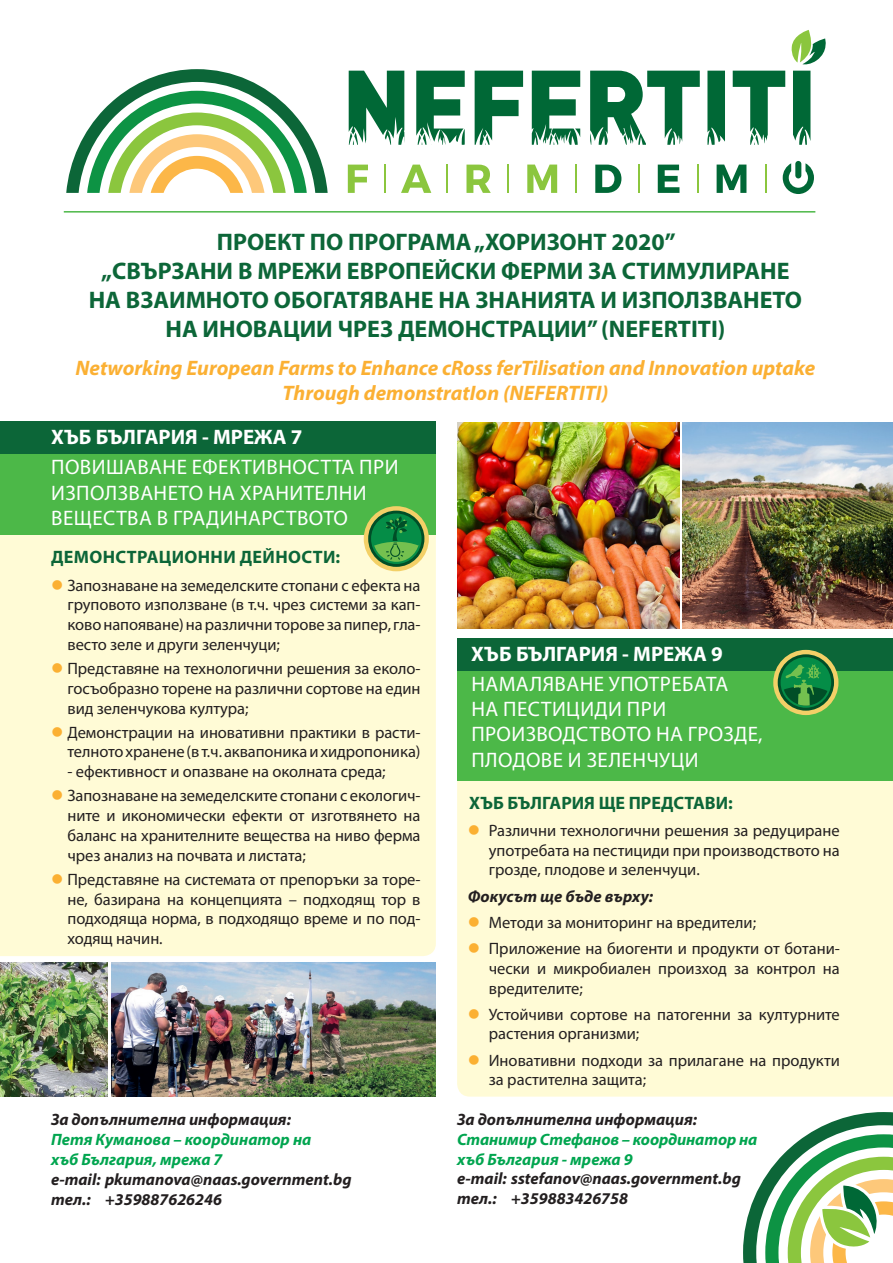
<style>
.page{position:relative;width:893px;height:1263px;background:#fff}
.page>*{position:absolute;margin:0;border:0;box-sizing:border-box;transform-origin:0 0}
.t1{font:700 24px/28.8px "Myriad Pro";color:#0c6638}
.t2{font:italic 700 21px/25.2px "Myriad Pro";color:#fbb033;text-align:center}
.t3{font:21px/25.2px "Myriad Pro";letter-spacing:.09em;color:#fff}
.t4{font:21px/25.2px "Myriad Pro";letter-spacing:.07em;color:#fff}
.t5{font:700 21px "Myriad Pro";color:#fff}
.t6{font:21px/25.2px "Myriad Pro";letter-spacing:.025em;color:#fff}
.t7{font:700 18px "Myriad Pro";color:#0c6638}
.t8{font:700 18px "Myriad Pro";letter-spacing:.02em;color:#0c6638}
.t9{font:16.5px/19.8px "Myriad Pro";letter-spacing:-.005em;color:#231f20;text-align:justify}
.t10{font:italic 700 16.5px/19.8px "Myriad Pro";color:#231f20}
.t11{font:italic 700 16.5px/19.8px "Myriad Pro";color:#00a54f}
.s1{color:#fbb033}
</style>
<div class="page">
<div style="left:0;top:535px;width:436px;height:421px;background:#fffbd6"></div>
<div style="left:0;top:453px;width:436px;height:82px;background:#4cb848"></div>
<div style="left:457px;top:780px;width:436px;height:316px;background:#fffbd6"></div>
<div style="left:457px;top:662px;width:436px;height:118px;background:#4cb848"></div>
<svg style="left:743px;top:1112px;width:150px;height:151px"></svg>
<svg style="left:364px;top:506px;width:65px;height:65px"></svg>
<div style="left:368px;top:511px;width:56px;height:56px;border:3px solid #004e27;border-radius:50%"></div>
<svg style="left:372px;top:516px;width:49px;height:46px;background:#309245"></svg>
<img style="left:683px;top:423px;width:210px;height:205px">
<img style="left:457px;top:423px;width:222px;height:205px">
<img style="left:111px;top:963px;width:325px;height:133px">
<img style="left:0;top:963px;width:107px;height:133px">
<svg style="left:791px;top:30px;width:35px;height:35px"></svg>
<svg style="left:793px;top:71px;width:17px;height:74px"></svg>
<svg style="left:707px;top:71px;width:18px;height:74px"></svg>
<svg style="left:733px;top:71px;width:52px;height:74px"></svg>
<svg style="left:590px;top:71px;width:110px;height:74px"></svg>
<svg style="left:349px;top:71px;width:55px;height:74px"></svg>
<svg style="left:532px;top:71px;width:48px;height:74px"></svg>
<svg style="left:475px;top:71px;width:48px;height:74px"></svg>
<svg style="left:416px;top:71px;width:49px;height:74px"></svg>
<svg style="left:348px;top:165px;width:20px;height:28px"></svg>
<svg style="left:401px;top:165px;width:30px;height:28px"></svg>
<svg style="left:466px;top:165px;width:25px;height:28px"></svg>
<svg style="left:527px;top:165px;width:30px;height:28px"></svg>
<svg style="left:595px;top:165px;width:26px;height:28px"></svg>
<svg style="left:658px;top:165px;width:21px;height:28px"></svg>
<svg style="left:717px;top:165px;width:29px;height:28px"></svg>
<hr style="left:384px;top:165px;width:2px;height:28px;background:#8bc63e">
<svg style="left:447px;top:165px;width:1px;height:28px"></svg>
<hr style="left:507px;top:165px;width:2px;height:28px;background:#8bc63e">
<hr style="left:575px;top:165px;width:2px;height:28px;background:#8bc63e">
<hr style="left:638px;top:165px;width:2px;height:28px;background:#8bc63e">
<svg style="left:697px;top:165px;width:1px;height:28px"></svg>
<svg style="left:765px;top:165px;width:1px;height:28px"></svg>
<svg style="left:783px;top:163px;width:31px;height:31px"></svg>
<div style="left:795px;top:161px;width:6px;height:17px;background:#006836;border-radius:3px"></div>
<svg style="left:66px;top:69px;width:262px;height:124px"></svg>
<hr style="left:64px;top:211px;width:751px;height:2px;background:#4cb848">
<div style="left:0;top:422px;width:436px;height:32px;background:#0c6638"></div>
<div style="left:457px;top:638px;width:436px;height:32px;background:#0c6638"></div>
<svg style="left:773px;top:650px;width:65px;height:65px"></svg>
<svg style="left:779px;top:656px;width:54px;height:53px"></svg>
<div style="left:778px;top:654px;width:56px;height:57px;border:3px solid #004e27;border-radius:50%"></div>
<svg style="left:784px;top:664px;width:43px;height:42px;background:#228940"></svg>
<h1 class="t1" style="left:217px;top:227px;width:460px">ПРОЕКТ ПО ПРОГРАМА „ХОРИЗОНТ 2020”</h1>
<h1 class="t1" style="left:101px;top:256px;width:690px">„СВЪРЗАНИ В МРЕЖИ ЕВРОПЕЙСКИ ФЕРМИ ЗА СТИМУЛИРАНЕ</h1>
<h1 class="t1" style="left:89px;top:285px;width:116px">НА ВЗАИМНО</h1>
<h1 class="t1" style="left:165px;top:285px;width:636px;text-indent:74px">ТО ОБОГАТЯВАНЕ НА ЗНАНИЯТА И ИЗПОЛЗВАНЕТО<br>НА ИНОВАЦИИ ЧРЕЗ ДЕМОН</h1>
<h1 class="t1" style="left:481px;top:313px;width:246px">СТРАЦИИ” (NEFERTITI)</h1>
<p class="t2" style="left:76px;top:354px;width:741px">Networking European Farms to Enhance cRoss ferTilisation and Innovation uptake<br>Through demonstratIon (NEFERTITI)</p>
<p class="t5" style="left:51px;top:424px;width:253px">ХЪБ БЪЛГАРИЯ - МРЕЖА 7</p>
<p class="t6" style="left:51px;top:454px;width:322px">Повишаване ефективността при изп</p>
<p class="t4" style="left:51px;top:479px;width:314px;text-indent:39px">олзването на хранителни вещества в гради нарството</p>
<p class="t7" style="left:51px;top:545px;width:76px">Демонстра</p>
<p class="t8" style="left:159px;top:545px;width:155px">ционни дейности</p>
<p class="t7" style="left:336px;top:545px;width:6px">:</p>
<p class="t9" style="left:68px;top:575px;width:354px;text-align:left;text-indent:-16px"><span class="s1">●</span> Запознаване на земеделските стопани с ефекта на груповото използване (в т.ч. чрез системи за кап&shy;ково напояване) на различни торове за пипер, гла-- весто зеле и други зеленчуци;</p>
<p class="t9" style="left:68px;top:658px;width:355px;text-indent:-16px"><span class="s1">●</span> Представяне на технологични решения за еколо&shy;госъобразно торене на различни сортове на един вид зеленчукова култура;</p>
<p class="t9" style="left:51px;top:722px;width:371px;text-align:right"><span class="s1">●</span> Демонстрации на иновативни практики в расти&shy;телното хранене (в т.ч. аквапоника и хидропоника)</p>
<p class="t9" style="left:68px;top:761px;width:320px">- ефективност и опазване на околната среда;</p>
<p class="t9" style="left:68px;top:786px;width:355px;text-indent:-16px"><span class="s1">●</span> Запознаване на земеделските стопани с екологич&shy;ните и икономически ефекти от изготвянето на баланс на хранителните вещества на ниво ферма чрез анализ на почвата и листата;</p>
<p class="t9" style="left:68px;top:869px;width:355px;text-indent:-16px"><span class="s1">●</span> Представяне на системата от препоръки за торе&shy;не, базирана на концепцията – подходящ тор в подходяща норма, в подходящо време и по под&shy;ходящ начин.</p>
<p class="t10" style="left:51px;top:1109px;width:241px">За допълнителна информация:</p>
<p class="t11" style="left:51px;top:1129px;width:262px">Петя Куманова – координатор на хъб България, мрежа 7</p>
<p class="t10" style="left:51px;top:1169px;width:302px">e-mail: pkumanova@naas.government.bg тел.: +359887626246</p>
<p class="t5" style="left:471px;top:640px;width:253px">ХЪБ БЪЛГАРИЯ - МРЕЖА 9</p>
<p class="t3" style="left:471px;top:671px;width:258px">Намаляване употребата на пестициди</p>
<p class="t3" style="left:471px;top:696px;width:293px;text-indent:156px">при<br>произ водството на грозд е, плодове и зеленчуци</p>
<p class="t7" style="left:469px;top:791px;width:265px">ХЪБ БЪЛГАРИЯ ЩЕ ПРЕДСТАВИ:</p>
<p class="t9" style="left:489px;top:820px;width:353px;text-indent:-21px"><span class="s1">●</span> Различни технологични решения за редуциране употребата на пестициди при производството на грозде, плодове и зеленчуци.</p>
<p class="t10" style="left:468px;top:885px;width:187px">Фокусът ще бъде върху:</p>
<p class="t9" style="left:468px;top:912px;width:290px"><span class="s1">●</span> Методи за мониторинг на вредители;</p>
<p class="t9" style="left:489px;top:938px;width:353px;text-indent:-21px"><span class="s1">●</span> Приложение на биогенти и продукти от ботани&shy;чески и микробиален произход за контрол на вредителите;</p>
<p class="t9" style="left:489px;top:1004px;width:353px;text-indent:-21px"><span class="s1">●</span> Устойчиви сортове на патогенни за културните растения организми;</p>
<p class="t9" style="left:489px;top:1050px;width:353px;text-indent:-21px"><span class="s1">●</span> Иновативни подходи за прилагане на продукти за растителна защита;</p>
<p class="t10" style="left:457px;top:1109px;width:241px">За допълнителна информация:</p>
<p class="t11" style="left:457px;top:1129px;width:302px">Станимир Стефанов – координатор на хъб България - мрежа 9</p>
<p class="t10" style="left:457px;top:1168px;width:285px">e-mail: sstefanov@naas.government.bg тел.: +359883426758</p>
</div>
